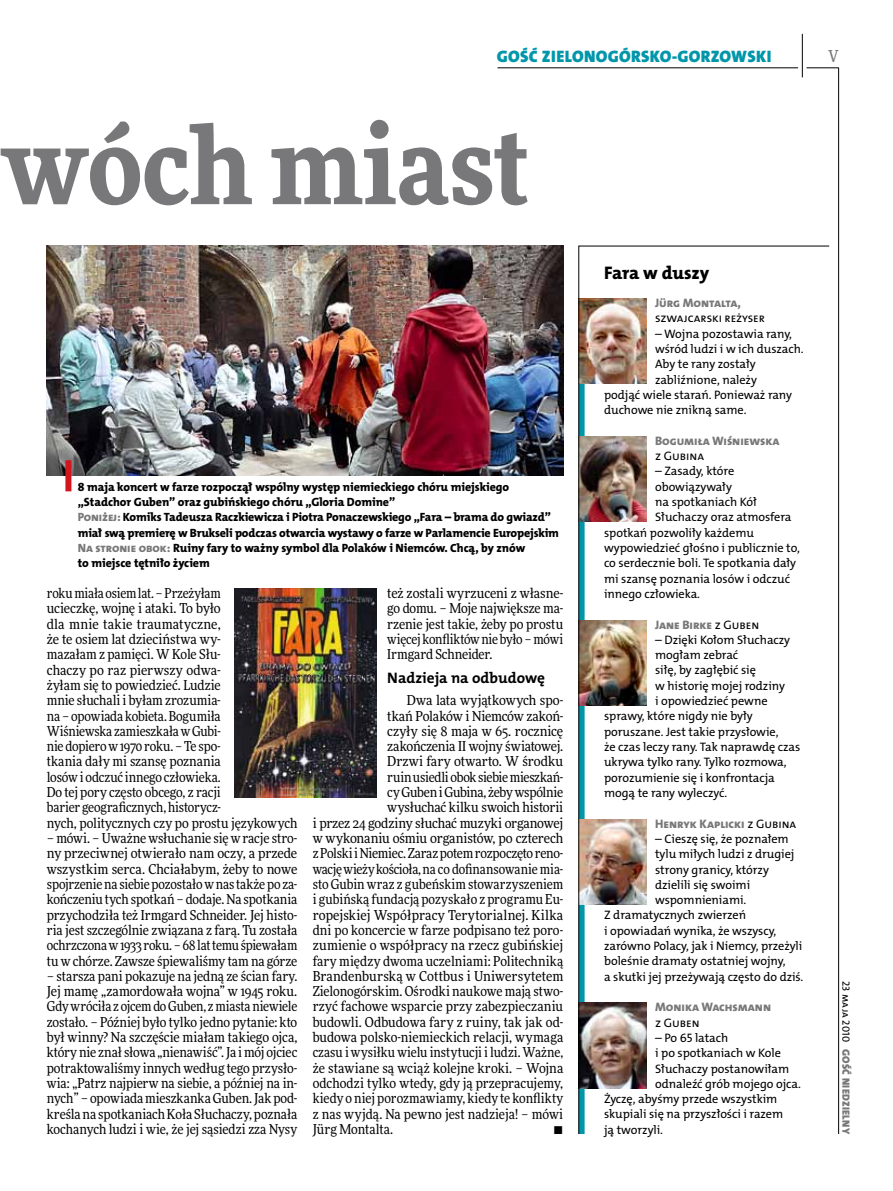
<style>
.page{position:relative;width:893px;height:1191px;background:#fff}
.page>*{position:absolute;margin:0;border:0;box-sizing:border-box;transform-origin:0 0}
.t1{font:900 108px "Freeday Narrow";color:#787779}
.t2{font:18.3px "The Mix HP8 Ex Bld";letter-spacing:-.01em;color:#000}
.t3{font:16.65px "The Mix HP9 Blk";letter-spacing:.02em;color:#0096aa}
.t4{font:500 16.5px "Freeday Narrow";color:#787779;scale:.9 1}
.t5{font:15.3px "The Mix HP7 Bld";color:#000}
.t6{font:13.65px/15.3px "Freeday Narrow News";letter-spacing:-.005em;color:#000;text-align:justify}
.t7{font:13.65px "Freeday Narrow News";letter-spacing:.015em;color:#000}
.t8{font:12.3px "The Mix HP5 Plain";letter-spacing:-.005em;color:#000}
.t9{font:12.3px "The Mix HP8 Ex Bld";letter-spacing:-.005em;color:#787779}
.t10{font:12px/15.3px "The Mix HP8 Ex Bld";letter-spacing:-.01em;color:#000}
.t11{font:10.5px "The Mix HP9 Blk";letter-spacing:.025em;color:#787779}
.t12{font:10.5px "The Mix HP5 Plain";color:#000}
.s1{color:#787779}
.s2{font-family:"The Mix HP5 Plain";color:#000}
</style>
<div class="page">
<hr style="left:838px;top:68px;width:1px;height:1066px;background:#000">
<hr style="left:802px;top:34px;width:1px;height:43px;background:#000">
<hr style="left:806px;top:68px;width:33px;height:1px;background:#000">
<hr style="left:497px;top:68px;width:301px;height:1px;background:#000">
<svg style="left:578px;top:246px;width:252px;height:888px"></svg>
<img style="left:47px;top:246px;width:516px;height:229px">
<img style="left:235px;top:588px;width:141px;height:209px">
<div style="left:65px;top:460px;width:6px;height:31px;background:#d3151f"></div>
<p class="t3" style="left:497px;top:46px;width:276px">GOŚĆ ZIELONOGÓRSKO-GORZOWSKI</p>
<p class="t4" style="left:828px;top:46px;width:13px">V</p>
<h1 class="t1" style="left:2px;top:95px;width:529px">wóch miast</h1>
<p class="t10" style="left:78px;top:479px;width:483px">8 maja koncert w farze rozpoczął wspólny występ niemieckiego chóru miejskiego „Stadchor Guben” oraz gubińskiego chóru „Gloria Domine”<br><span class="s1">Poniżej:</span> Komiks Tadeusza Raczkiewicza i Piotra Ponaczewskiego „Fara – brama do gwiazd” miał swą premierę w Brukseli podczas otwarcia wystawy o farze w Parlamencie Europejskim <span class="s1">Na stronie obok:</span> Ruiny fary to ważny symbol dla Polaków i Niemców. Chcą, by znów<br>to miejsce tętniło życiem</p>
<p class="t6" style="left:47px;top:585px;width:252px;text-align:left">roku miała osiem lat. – Przeżyłam<br>ucieczkę, wojnę i ataki. To było<br>dla mnie takie traumatyczne,<br>że te osiem lat dzieciństwa wy-<br>mazałam z pamięci. W Kole Słu-<br>chaczy po raz pierwszy odwa-<br>żyłam się to powiedzieć. Ludzie<br>mnie słuchali i byłam zrozumia-<br>na – opowiada kobieta. Bogumiła<br>Wiśniewska zamieszkała w Gubi-<br>nie dopiero w 1970 roku. – Te spo-<br>tkania dały mi szansę poznania<br>losów i odczuć innego człowieka.<br>Do tej pory często obcego, z racji<br>barier geograficznych, historycz-<br>nych, politycznych czy po prostu językowych</p>
<p class="t6" style="left:47px;top:830px;width:252px">– mówi. – Uważne wsłuchanie się w racje stro&shy;ny przeciwnej otwierało nam oczy, a przede wszystkim serca. Chciałabym, żeby to nowe spojrzenie na siebie pozostało w nas także po za&shy;kończeniu tych spotkań – dodaje. Na spotkania przychodziła też Irmgard Schneider. Jej histo&shy;ria jest szczególnie związana z farą. Tu została ochrzczona w 1933 roku. – 68 lat temu śpiewałam tu w chórze. Zawsze śpiewaliśmy tam na górze</p>
<p class="t6" style="left:47px;top:968px;width:252px">– starsza pani pokazuje na jedną ze ścian fary.<br>Jej mamę „zamordowała wojna” w 1945 roku.<br>Gdy wróciła z ojcem do Guben, z miasta niewiele zostało. – Później było tylko jedno pytanie: kto był winny? Na szczęście miałam takiego ojca, który nie znał słowa „nienawiść”. Ja i mój ojciec potraktowaliśmy innych według tego przysło&shy;wia: „Patrz najpierw na siebie, a później na in&shy;nych” – opowiada mieszkanka Guben. Jak pod&shy;kreśla na spotkaniach Koła Słuchaczy, poznała kochanych ludzi i wie, że jej sąsiedzi zza Nysy</p>
<p class="t6" style="left:387px;top:585px;width:177px">też zostali wyrzuceni z własne&shy;go domu. – Moje największe ma&shy;rzenie jest takie, żeby po prostu więcej konfliktów nie było – mówi Irmgard Schneider.</p>
<p class="t5" style="left:387px;top:668px;width:159px">Nadzieja na odbudowę</p>
<p class="t6" style="left:407px;top:692px;width:158px">Dwa lata wyjątkowych spo-</p>
<p class="t6" style="left:387px;top:708px;width:177px">tkań Polaków i Niemców zakoń-</p>
<p class="t6" style="left:387px;top:723px;width:177px">czyły się 8 maja w 65. rocznicę</p>
<p class="t6" style="left:387px;top:738px;width:177px">zakończenia II wojny światowej.</p>
<p class="t6" style="left:387px;top:754px;width:177px">Drzwi fary otwarto. W środku</p>
<p class="t6" style="left:387px;top:769px;width:177px">ruin usiedli obok siebie mieszkań-</p>
<p class="t6" style="left:387px;top:784px;width:177px">cy Guben i Gubina, żeby wspólnie</p>
<p class="t6" style="left:387px;top:799px;width:177px">wysłuchać kilku swoich historii</p>
<p class="t6" style="left:313px;top:815px;width:252px">i przez 24 godziny słuchać muzyki organowej</p>
<p class="t6" style="left:313px;top:830px;width:252px">w wykonaniu ośmiu organistów, po czterech</p>
<p class="t6" style="left:313px;top:845px;width:252px">z Polski i Niemiec. Zaraz potem rozpoczęto reno-</p>
<p class="t6" style="left:313px;top:861px;width:252px">wację wieży kościoła, na co dofinansowanie mia-</p>
<p class="t6" style="left:313px;top:876px;width:252px">sto Gubin wraz z gubeńskim stowarzyszeniem</p>
<p class="t6" style="left:313px;top:891px;width:252px">i gubińską fundacją pozyskało z programu Eu-</p>
<p class="t6" style="left:313px;top:907px;width:252px">ropejskiej Współpracy Terytorialnej. Kilka</p>
<p class="t6" style="left:313px;top:922px;width:252px">dni po koncercie w farze podpisano też poro-</p>
<p class="t7" style="left:313px;top:937px;width:252px">zumienie o współpracy na rzecz gubińskiej</p>
<p class="t6" style="left:313px;top:953px;width:252px">fary między dwoma uczelniami: Politechniką</p>
<p class="t6" style="left:313px;top:968px;width:252px">Brandenburską w Cottbus i Uniwersytetem</p>
<p class="t6" style="left:313px;top:983px;width:252px">Zielonogórskim. Ośrodki naukowe mają stwo-</p>
<p class="t6" style="left:313px;top:998px;width:252px">rzyć fachowe wsparcie przy zabezpieczaniu</p>
<p class="t6" style="left:313px;top:1014px;width:252px">budowli. Odbudowa fary z ruiny, tak jak od-</p>
<p class="t6" style="left:313px;top:1029px;width:252px">budowa polsko-niemieckich relacji, wymaga</p>
<p class="t6" style="left:313px;top:1044px;width:252px">czasu i wysiłku wielu instytucji i ludzi. Ważne,</p>
<p class="t6" style="left:313px;top:1060px;width:252px">że stawiane są wciąż kolejne kroki. – Wojna</p>
<p class="t6" style="left:313px;top:1075px;width:252px">odchodzi tylko wtedy, gdy ją przepracujemy,</p>
<p class="t6" style="left:313px;top:1090px;width:252px">kiedy o niej porozmawiamy, kiedy te konflikty</p>
<p class="t6" style="left:313px;top:1106px;width:252px">z nas wyjdą. Na pewno jest nadzieja! – mówi</p>
<p class="t6" style="left:313px;top:1121px;width:82px">Jürg Montalta.</p>
<p class="t6" style="left:554px;top:1121px;width:11px">•</p>
<h2 class="t2" style="left:604px;top:261px;width:107px">Fara w duszy</h2>
<p class="t9" style="left:655px;top:295px;width:87px">Jürg Montalta,</p>
<p class="t8" style="left:655px;top:310px;width:111px">szwajcarski reżyser</p>
<p class="t8" style="left:655px;top:326px;width:138px">– Wojna pozostawia rany,</p>
<p class="t8" style="left:655px;top:341px;width:150px">wśród ludzi i w ich duszach.</p>
<p class="t8" style="left:655px;top:356px;width:102px">Aby te rany zostały</p>
<p class="t8" style="left:655px;top:371px;width:104px">zabliźnione, należy</p>
<p class="t8" style="left:604px;top:387px;width:190px">podjąć wiele starań. Ponieważ rany</p>
<p class="t8" style="left:604px;top:402px;width:144px">duchowe nie znikną same.</p>
<p class="t9" style="left:655px;top:433px;width:126px">Bogumiła Wiśniewska</p>
<p class="t8" style="left:655px;top:448px;width:51px">z Gubina</p>
<p class="t8" style="left:655px;top:463px;width:81px">– Zasady, które</p>
<p class="t8" style="left:655px;top:479px;width:79px">obowiązywały</p>
<p class="t8" style="left:655px;top:494px;width:103px">na spotkaniach Kół</p>
<p class="t8" style="left:655px;top:509px;width:138px">Słuchaczy oraz atmosfera</p>
<p class="t8" style="left:604px;top:524px;width:151px">spotkań pozwoliły każdemu</p>
<p class="t8" style="left:604px;top:540px;width:197px">wypowiedzieć głośno i publicznie to,</p>
<p class="t8" style="left:604px;top:555px;width:194px">co serdecznie boli. Te spotkania dały</p>
<p class="t8" style="left:604px;top:570px;width:187px">mi szansę poznania losów i odczuć</p>
<p class="t8" style="left:604px;top:586px;width:97px">innego człowieka.</p>
<p class="t9" style="left:655px;top:616px;width:106px">Jane Birke <span class="s2">z Guben</span></p>
<p class="t8" style="left:655px;top:632px;width:137px">– Dzięki Kołom Słuchaczy</p>
<p class="t8" style="left:655px;top:647px;width:85px">mogłam zebrać</p>
<p class="t8" style="left:655px;top:662px;width:102px">siłę, by zagłębić się</p>
<p class="t8" style="left:655px;top:677px;width:132px">w historię mojej rodziny</p>
<p class="t8" style="left:655px;top:693px;width:114px">i opowiedzieć pewne</p>
<p class="t8" style="left:604px;top:708px;width:150px">sprawy, które nigdy nie były</p>
<p class="t8" style="left:604px;top:723px;width:176px">poruszane. Jest takie przysłowie,</p>
<p class="t8" style="left:604px;top:739px;width:198px">że czas leczy rany. Tak naprawdę czas</p>
<p class="t8" style="left:604px;top:754px;width:184px">ukrywa tylko rany. Tylko rozmowa,</p>
<p class="t8" style="left:604px;top:769px;width:172px">porozumienie się i konfrontacja</p>
<p class="t8" style="left:604px;top:785px;width:125px">mogą te rany wyleczyć.</p>
<p class="t9" style="left:655px;top:815px;width:143px">Henryk Kaplicki <span class="s2">z Gubina</span></p>
<p class="t8" style="left:655px;top:831px;width:135px">– Cieszę się, że poznałem</p>
<p class="t8" style="left:655px;top:846px;width:141px">tylu miłych ludzi z drugiej</p>
<p class="t8" style="left:655px;top:861px;width:116px">strony granicy, którzy</p>
<p class="t8" style="left:655px;top:876px;width:97px">dzielili się swoimi</p>
<p class="t8" style="left:655px;top:892px;width:93px">wspomnieniami.</p>
<p class="t8" style="left:604px;top:907px;width:143px">Z dramatycznych zwierzeń</p>
<p class="t8" style="left:604px;top:922px;width:174px">i opowiadań wynika, że wszyscy,</p>
<p class="t8" style="left:604px;top:938px;width:200px">zarówno Polacy, jak i N iemcy, przeżyli</p>
<p class="t8" style="left:604px;top:953px;width:183px">boleśnie dramaty ostatniej wojny,</p>
<p class="t8" style="left:604px;top:968px;width:201px">a skutki jej przeżywają często do dziś.</p>
<p class="t9" style="left:655px;top:999px;width:117px">Monika Wachsmann</p>
<p class="t8" style="left:655px;top:1014px;width:46px">z Guben</p>
<p class="t8" style="left:655px;top:1029px;width:75px">– Po 65 latach</p>
<p class="t8" style="left:655px;top:1045px;width:127px">i po spotkaniach w Kole</p>
<p class="t8" style="left:655px;top:1060px;width:136px">Słuchaczy postanowiłam</p>
<p class="t8" style="left:655px;top:1075px;width:147px">odnaleźć grób mojego ojca.</p>
<p class="t8" style="left:604px;top:1091px;width:175px">Życzę, abyśmy przede wszystkim</p>
<p class="t8" style="left:604px;top:1106px;width:181px">skupiali się na przyszłości i razem</p>
<p class="t8" style="left:604px;top:1121px;width:60px">ją tworzyli.</p>
<p class="t12" style="left:853px;top:980px;width:63px;rotate:90deg">23 maja 2010</p>
<p class="t11" style="left:853px;top:1049px;width:86px;rotate:90deg">GOŚĆ NIEDZIELNY</p>
</div>
